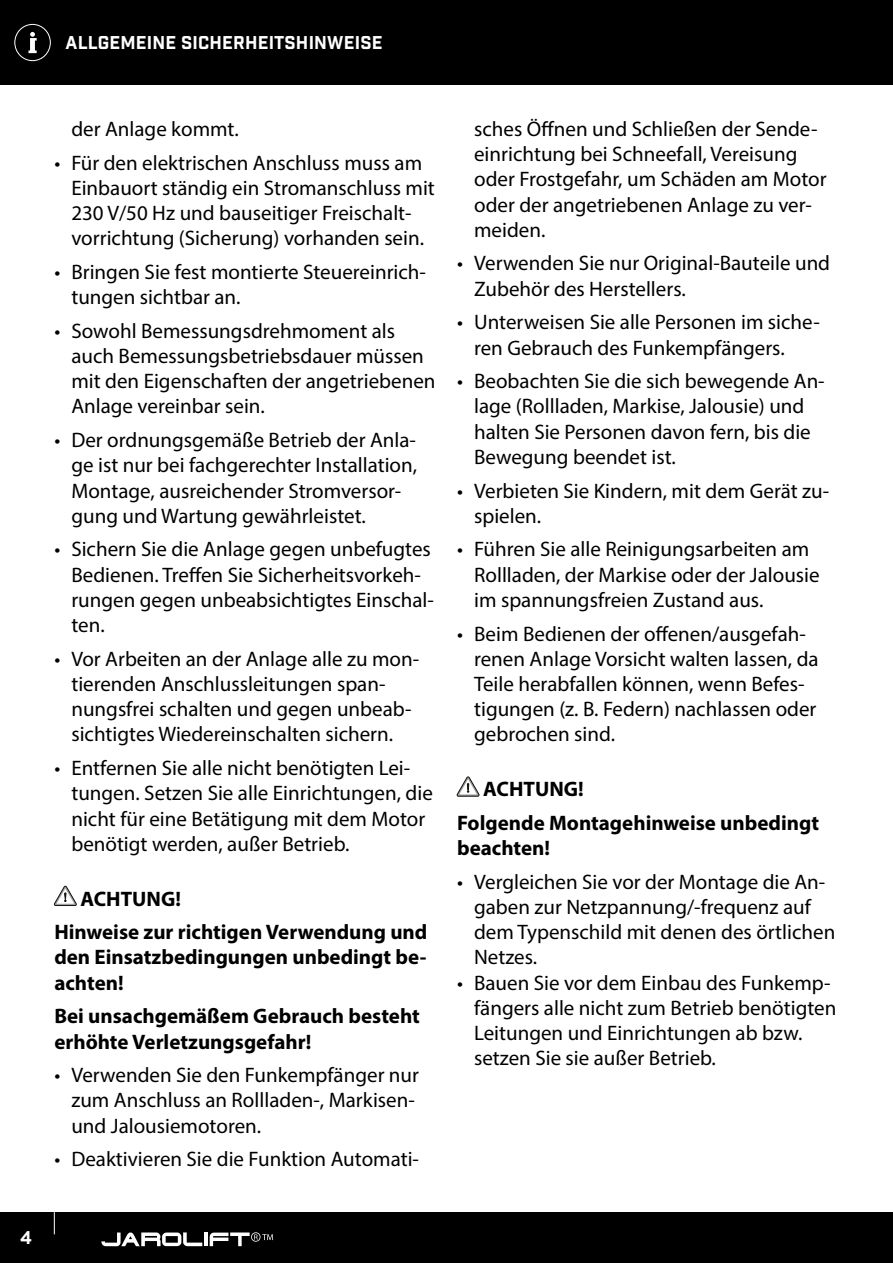
<style>
.page{position:relative;width:893px;height:1263px;background:#fff}
.page>*{position:absolute;margin:0;border:0;box-sizing:border-box;transform-origin:0 0}
.t1{font:21px/25.2px "Myriad Pro";color:#000}
.t2{font:700 21px/33.8px "Myriad Pro";color:#000}
.t3{font:18px "Industry Inc Base";letter-spacing:.01em;color:#fff}
</style>
<div class="page">
<div style="left:0;top:1212px;width:893px;height:51px;background:#000"></div>
<div style="left:0;top:0;width:893px;height:85px;background:#000"></div>
<svg style="left:54px;top:1212px;width:1px;height:22px"></svg>
<svg style="left:28px;top:32px;width:9px;height:21px"></svg>
<div style="left:14px;top:24px;width:37px;height:37px;border:1px solid #fff;border-radius:50%"></div>
<svg style="left:101px;top:1232px;width:101px;height:14px"></svg>
<hr style="left:204px;top:1232px;width:4px;height:14px;background:#fff">
<svg style="left:210px;top:1232px;width:63px;height:14px"></svg>
<svg style="left:54px;top:886px;width:23px;height:19px"></svg>
<svg style="left:457px;top:777px;width:22px;height:19px"></svg>
<p class="t3" style="left:66px;top:32px;width:318px">ALLGEMEINE SICHERHEITSHINWEISE</p>
<p class="t1" style="left:71px;top:116px;width:169px">der Anlage kommt.</p>
<p class="t1" style="left:71px;top:150px;width:365px;text-indent:-17px">• Für den elektrischen Anschluss muss am Einbauort ständig ein Stromanschluss mit 230 V/50 Hz und bauseitiger Freischalt&shy;vorrichtung (Sicherung) vorhanden sein.</p>
<p class="t1" style="left:71px;top:259px;width:356px;text-indent:-17px">• Bringen Sie fest montierte Steuereinrich&shy;tungen sichtbar an.</p>
<p class="t1" style="left:71px;top:318px;width:366px;text-indent:-17px">• Sowohl Bemessungsdrehmoment als auch Bemessungsbetriebsdauer müssen mit den Eigenschaften der angetriebenen Anlage vereinbar sein.</p>
<p class="t1" style="left:71px;top:427px;width:347px;text-indent:-17px">• Der ordnungsgemäße Betrieb der Anla&shy;ge ist nur bei fachgerechter Installation, Montage, ausreichender Stromversor&shy;gung und Wartung gewährleistet.</p>
<p class="t1" style="left:71px;top:536px;width:364px;text-indent:-17px">• Sichern Sie die Anlage gegen unbefugtes Bedienen. Treffen Sie Sicherheitsvorkeh&shy;rungen gegen unbeabsichtigtes Einschal&shy;ten.</p>
<p class="t1" style="left:71px;top:646px;width:349px;text-indent:-17px">• Vor Arbeiten an der Anlage alle zu mon&shy;tierenden Anschlussleitungen span&shy;nungsfrei schalten und gegen unbeab&shy;sichtigtes Wiedereinschalten sichern.</p>
<p class="t1" style="left:71px;top:755px;width:363px;text-indent:-17px">• Entfernen Sie alle nicht benötigten Lei&shy;tungen. Setzen Sie alle Einrichtungen, die nicht für eine Betätigung mit dem Motor benötigt werden, außer Betrieb.</p>
<p class="t2" style="left:54px;top:881px;width:374px;text-indent:26px">ACHTUNG!<br>Hinweise zur richtigen Verwendung und</p>
<p class="t2" style="left:54px;top:944px;width:374px;line-height:25.2px">den Einsatzbedingungen unbedingt be&shy;achten!</p>
<p class="t2" style="left:54px;top:1003px;width:367px;line-height:25.2px">Bei unsachgemäßem Gebrauch besteht erhöhte Verletzungsgefahr!</p>
<p class="t1" style="left:71px;top:1062px;width:349px;text-indent:-17px">• Verwenden Sie den Funkempfänger nur zum Anschluss an Rollladen-, Markisen&shy;und Jalousiemotoren.</p>
<p class="t1" style="left:54px;top:1146px;width:366px">• Deaktivieren Sie die Funktion Automati-</p>
<p class="t1" style="left:474px;top:116px;width:354px">sches Öffnen und Schließen der Sende&shy;einrichtung bei Schneefall, Vereisung oder Frostgefahr, um Schäden am Motor oder der angetriebenen Anlage zu ver&shy;meiden.</p>
<p class="t1" style="left:474px;top:250px;width:357px;text-indent:-17px">• Verwenden Sie nur Original-Bauteile und<br>Zubehör des Herstellers.</p>
<p class="t1" style="left:474px;top:309px;width:347px;text-indent:-17px">• Unterweisen Sie alle Personen im siche&shy;ren Gebrauch des Funkempfängers.</p>
<p class="t1" style="left:474px;top:368px;width:352px;text-indent:-17px">• Beobachten Sie die sich bewegende An&shy;lage (Rollladen, Markise, Jalousie) und halten Sie Personen davon fern, bis die Bewegung beendet ist.</p>
<p class="t1" style="left:474px;top:478px;width:357px;text-indent:-17px">• Verbieten Sie Kindern, mit dem Gerät zu&shy;spielen.</p>
<p class="t1" style="left:474px;top:536px;width:347px;text-indent:-17px">• Führen Sie alle Reinigungsarbeiten am<br>Rollladen, der Markise oder der Jalousie im spannungsfreien Zustand aus.</p>
<p class="t1" style="left:474px;top:621px;width:346px;text-indent:-17px">• Beim Bedienen der offenen/ausgefah&shy;renen Anlage Vorsicht walten lassen, da Teile herabfallen können, wenn Befes&shy;tigungen (z. B. Federn) nachlassen oder gebrochen sind.</p>
<p class="t2" style="left:457px;top:771px;width:363px;text-indent:26px">ACHTUNG!<br>Folgende Montagehinweise unbedingt</p>
<p class="t2" style="left:457px;top:830px;width:95px">beachten!</p>
<p class="t1" style="left:474px;top:869px;width:363px;text-indent:-17px">• Vergleichen Sie vor der Montage die An&shy;gaben zur Netzpannung/-frequenz auf dem Typenschild mit denen des örtlichen<br>Netzes.</p>
<p class="t1" style="left:474px;top:970px;width:364px;text-indent:-17px">• Bauen Sie vor dem Einbau des Funkemp&shy;fängers alle nicht zum Betrieb benötigten Leitungen und Einrichtungen ab bzw. setzen Sie sie außer Betrieb.</p>
<p class="t3" style="left:20px;top:1227px;width:13px">4</p>
</div>
